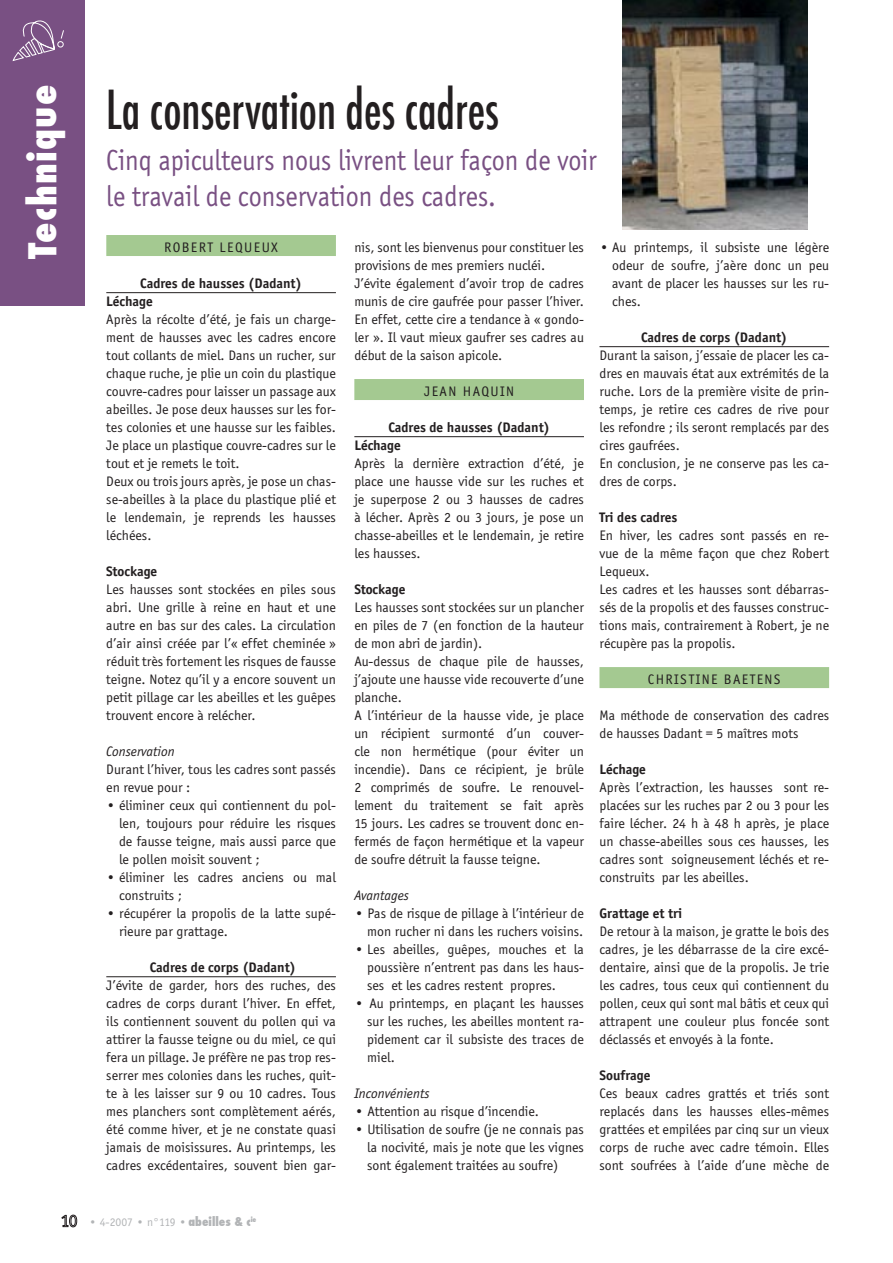
<style>
.page{position:relative;width:893px;height:1263px;background:#fff}
.page>*{position:absolute;margin:0;border:0;box-sizing:border-box;transform-origin:0 0}
.t1{font:500 condensed 52.5px "Futura";letter-spacing:-.005em;color:#231f20;scale:.9 1}
.t2{font:800 condensed 37.5px "Futura";letter-spacing:.03em;color:#fff}
.t3{font:30px/36px "Officina Sans";color:#795083;scale:.9 1}
.t4{font:14.25px/18px "Officina Sans";color:#231f20;text-align:justify}
.t5{font:700 14.25px "Officina Sans";color:#231f20}
.t6{font:14.25px "Officina Sans";letter-spacing:.1em;color:#231f20}
.t7{font:italic 14.25px "Officina Sans";color:#231f20}
.t8{font:12px "Officina Sans";color:#b2b4b6}
.s1{font-family:"Futura";font-weight:800;font-stretch:condensed}
</style>
<div class="page">
<svg style="left:62px;top:1215px;width:15px;height:12px"></svg>
<div style="left:0;top:0;width:85px;height:306px;background:#795083"></div>
<div style="left:106px;top:235px;width:230px;height:21px;background:#a4c991"></div>
<hr style="left:106px;top:292px;width:230px;height:1px;background:#231f20">
<hr style="left:106px;top:976px;width:230px;height:1px;background:#231f20">
<div style="left:354px;top:379px;width:230px;height:21px;background:#a4c991"></div>
<hr style="left:354px;top:436px;width:230px;height:1px;background:#231f20">
<hr style="left:599px;top:346px;width:230px;height:1px;background:#231f20">
<div style="left:599px;top:667px;width:230px;height:21px;background:#a4c991"></div>
<img style="left:622px;top:0;width:186px;height:229px">
<svg style="left:12px;top:20px;width:52px;height:41px"></svg>
<p class="t2" style="left:17px;top:259px;width:175px;rotate:-90deg">Technique</p>
<p class="t1" style="left:106px;top:76px;width:438px">La conservation des cadres</p>
<p class="t3" style="left:106px;top:142px;width:547px">Cinq apiculteurs nous livrent leur façon de voir le travail de conservation des cadres.</p>
<p class="t6" style="left:164px;top:239px;width:115px">ROBERT LEQUEUX</p>
<p class="t5" style="left:140px;top:275px;width:163px">Cadres de hausses (Dadant)</p>
<p class="t5" style="left:106px;top:293px;width:48px">Léchage</p>
<p class="t4" style="left:106px;top:310px;width:231px">Après la récolte d’été, je fais un charge&shy;ment de hausses avec les cadres encore tout collants de miel. Dans un rucher, sur chaque ruche, je plie un coin du plastique couvre-cadres pour laisser un passage aux abeilles. Je pose deux hausses sur les for&shy;tes colonies et une hausse sur les faibles.</p>
<p class="t4" style="left:106px;top:436px;width:231px">Je place un plastique couvre-cadres sur le tout et je remets le toit.</p>
<p class="t4" style="left:106px;top:472px;width:231px">Deux ou trois jours après, je pose un chas&shy;se-abeilles à la place du plastique plié et le lendemain, je reprends les hausses léchées.</p>
<p class="t5" style="left:106px;top:563px;width:52px">Stockage</p>
<p class="t4" style="left:106px;top:580px;width:231px">Les hausses sont stockées en piles sous abri. Une grille à reine en haut et une autre en bas sur des cales. La circulation d’air ainsi créée par l’« effet cheminée » réduit très fortement les risques de fausse teigne. Notez qu’il y a encore souvent un petit pillage car les abeilles et les guêpes trouvent encore à relécher.</p>
<p class="t7" style="left:106px;top:744px;width:70px">Conservation</p>
<p class="t4" style="left:106px;top:760px;width:231px">Durant l’hiver, tous les cadres sont passés en revue pour :</p>
<p class="t4" style="left:119px;top:796px;width:218px;text-indent:-13px">• éliminer ceux qui contiennent du pol&shy;len, toujours pour réduire les risques de fausse teigne, mais aussi parce que le pollen moisit souvent ;</p>
<p class="t4" style="left:119px;top:868px;width:218px;text-indent:-13px">• éliminer les cadres anciens ou mal construits ;</p>
<p class="t4" style="left:119px;top:904px;width:218px;text-indent:-13px">• récupérer la propolis de la latte supé&shy;rieure par grattage.</p>
<p class="t5" style="left:150px;top:959px;width:148px">Cadres de corps (Dadant)</p>
<p class="t4" style="left:106px;top:976px;width:231px">J’évite de garder, hors des ruches, des cadres de corps durant l’hiver. En effet, ils contiennent souvent du pollen qui va attirer la fausse teigne ou du miel, ce qui fera un pillage. Je préfère ne pas trop res&shy;serrer mes colonies dans les ruches, quit&shy;te à les laisser sur 9 ou 10 cadres. Tous mes planchers sont complètement aérés, été comme hiver, et je ne constate quasi jamais de moisissures. Au printemps, les cadres excédentaires, souvent bien gar-</p>
<p class="t4" style="left:354px;top:238px;width:231px">nis, sont les bienvenus pour constituer les provisions de mes premiers nucléi.</p>
<p class="t4" style="left:354px;top:274px;width:231px">J’évite également d’avoir trop de cadres munis de cire gaufrée pour passer l’hiver.<br>En effet, cette cire a tendance à « gondo&shy;ler ». Il vaut mieux gaufrer ses cadres au début de la saison apicole.</p>
<p class="t6" style="left:424px;top:383px;width:91px">JEAN HAQUIN</p>
<p class="t5" style="left:388px;top:419px;width:163px">Cadres de hausses (Dadant)</p>
<p class="t5" style="left:354px;top:437px;width:48px">Léchage</p>
<p class="t4" style="left:354px;top:454px;width:231px">Après la dernière extraction d’été, je place une hausse vide sur les ruches et je superpose 2 ou 3 hausses de cadres à lécher. Après 2 ou 3 jours, je pose un chasse-abeilles et le lendemain, je retire les hausses.</p>
<p class="t5" style="left:354px;top:581px;width:52px">Stockage</p>
<p class="t4" style="left:354px;top:598px;width:231px">Les hausses sont stockées sur un plancher en piles de 7 (en fonction de la hauteur de mon abri de jardin).</p>
<p class="t4" style="left:354px;top:652px;width:231px">Au-dessus de chaque pile de hausses, j’ajoute une hausse vide recouverte d’une planche.</p>
<p class="t4" style="left:354px;top:706px;width:231px">A l’intérieur de la hausse vide, je place un récipient surmonté d’un couver&shy;cle non hermétique (pour éviter un incendie). Dans ce récipient, je brûle 2 comprimés de soufre. Le renouvel&shy;lement du traitement se fait après 15 jours. Les cadres se trouvent donc en&shy;fermés de façon hermétique et la vapeur de soufre détruit la fausse teigne.</p>
<p class="t7" style="left:354px;top:888px;width:56px">Avantages</p>
<p class="t4" style="left:354px;top:904px;width:231px;text-align:right">• Pas de risque de pillage à l’intérieur de mon rucher ni dans les ruchers voisins.</p>
<p class="t4" style="left:367px;top:940px;width:218px;text-indent:-13px">• Les abeilles, guêpes, mouches et la poussière n’entrent pas dans les haus&shy;ses et les cadres restent propres.</p>
<p class="t4" style="left:367px;top:994px;width:218px;text-indent:-13px">• Au printemps, en plaçant les hausses sur les ruches, les abeilles montent ra&shy;pidement car il subsiste des traces de miel.</p>
<p class="t7" style="left:354px;top:1086px;width:77px">Inconvénients</p>
<p class="t4" style="left:354px;top:1102px;width:186px">• Attention au risque d’incendie.</p>
<p class="t4" style="left:367px;top:1120px;width:218px;text-indent:-13px">• Utilisation de soufre (je ne connais pas la nocivité, mais je note que les vignes sont également traitées au soufre)</p>
<p class="t4" style="left:612px;top:238px;width:218px;text-indent:-13px">• Au printemps, il subsiste une légère odeur de soufre, j’aère donc un peu avant de placer les hausses sur les ru&shy;ches.</p>
<p class="t5" style="left:641px;top:329px;width:148px">Cadres de corps (Dadant)</p>
<p class="t4" style="left:599px;top:346px;width:231px">Durant la saison, j’essaie de placer les ca&shy;dres en mauvais état aux extrémités de la ruche. Lors de la première visite de prin&shy;temps, je retire ces cadres de rive pour les refondre ; ils seront remplacés par des cires gaufrées.</p>
<p class="t4" style="left:599px;top:454px;width:231px">En conclusion, je ne conserve pas les ca&shy;dres de corps.</p>
<p class="t5" style="left:599px;top:509px;width:79px">Tri des cadres</p>
<p class="t4" style="left:599px;top:526px;width:231px">En hiver, les cadres sont passés en re&shy;vue de la même façon que chez Robert Lequeux.</p>
<p class="t4" style="left:599px;top:580px;width:231px">Les cadres et les hausses sont débarras&shy;sés de la propolis et des fausses construc&shy;tions mais, contrairement à Robert, je ne récupère pas la propolis.</p>
<p class="t6" style="left:648px;top:671px;width:134px">CHRISTINE BAETENS</p>
<p class="t4" style="left:599px;top:706px;width:231px">Ma méthode de conservation des cadres de hausses Dadant = 5 maîtres mots</p>
<p class="t5" style="left:599px;top:761px;width:48px">Léchage</p>
<p class="t4" style="left:599px;top:778px;width:231px">Après l’extraction, les hausses sont re&shy;placées sur les ruches par 2 ou 3 pour les faire lécher. 24 h à 48 h après, je place un chasse-abeilles sous ces hausses, les cadres sont soigneusement léchés et re&shy;construits par les abeilles.</p>
<p class="t5" style="left:599px;top:905px;width:84px">Grattage et tri</p>
<p class="t4" style="left:599px;top:922px;width:231px">De retour à la maison, je gratte le bois des cadres, je les débarrasse de la cire excé&shy;dentaire, ainsi que de la propolis. Je trie les cadres, tous ceux qui contiennent du pollen, ceux qui sont mal bâtis et ceux qui attrapent une couleur plus foncée sont déclassés et envoyés à la fonte.</p>
<p class="t5" style="left:599px;top:1067px;width:52px">Soufrage</p>
<p class="t4" style="left:599px;top:1084px;width:231px">Ces beaux cadres grattés et triés sont replacés dans les hausses elles-mêmes grattées et empilées par cinq sur un vieux corps de ruche avec cadre témoin. Elles sont soufrées à l’aide d’une mèche de</p>
<p class="t8" style="left:89px;top:1215px;width:169px">• 4-2007 • n°119 • <span class="s1">abeilles &amp; c</span><sup>ie</sup></p>
</div>
